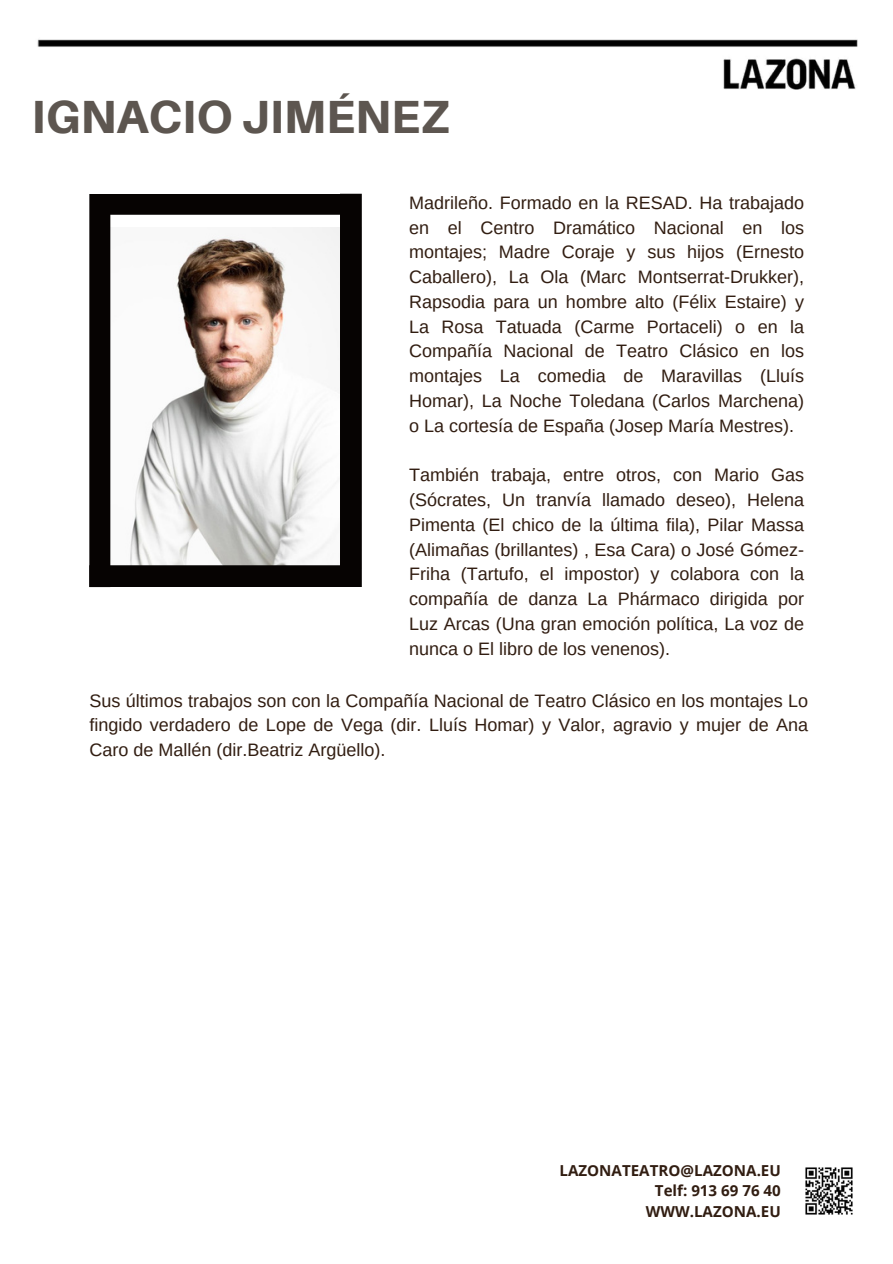
<style>
.page{position:relative;width:893px;height:1264px;background:#fff}
.page>*{position:absolute;margin:0;border:0;box-sizing:border-box;transform-origin:0 0}
.t1{font:800 46.5px "Aileron";color:#5d5650}
.t2{font:18px/24.8px "Arimo";color:#311d11;text-align:justify}
.t3{font:700 15.15px/20.4px "Open Sans";color:#311d11;text-align:right}
</style>
<div class="page">
<img style="left:37px;top:39px;width:820px;height:51px">
<svg style="left:352px;top:194px;width:10px;height:393px;background:#0a0706"></svg>
<svg style="left:89px;top:194px;width:263px;height:393px"></svg>
<img style="left:805px;top:1167px;width:48px;height:48px">
<h1 class="t1" style="left:32px;top:88px;width:419px">IGNACIO JIMÉNEZ</h1>
<p class="t2" style="left:409px;top:190px;width:396px">Madrileño. Formado en la RESAD. Ha trabajado en el Centro Dramático Nacional en los montajes; Madre Coraje y sus hijos (Ernesto Caballero), La Ola (Marc Montserrat-Drukker), Rapsodia para un hombre alto (Félix Estaire) y La Rosa Tatuada (Carme Portaceli) o en la Compañía Nacional de Teatro Clásico en los montajes La comedia de Maravillas (Lluís Homar), La Noche Toledana (Carlos Marchena) o La cortesía de España (Josep María Mestres).</p>
<p class="t2" style="left:409px;top:462px;width:396px">También trabaja, entre otros, con Mario Gas (Sócrates, Un tranvía llamado deseo), Helena Pimenta (El chico de la última fila), Pilar Massa (Alimañas (brillantes) , Esa Cara) o José Gómez-Friha (Tartufo, el impostor) y colabora con la compañía de danza La Phármaco dirigida por Luz Arcas (Una gran emoción política, La voz de nunca o El libro de los venenos).</p>
<p class="t2" style="left:89px;top:688px;width:720px">Sus últimos trabajos son con la Compañía Nacional de Teatro Clásico en los montajes Lo fingido verdadero de Lope de Vega (dir. Lluís Homar) y Valor, agravio y mujer de Ana Caro de Mallén (dir.Beatriz Argüello).</p>
<p class="t3" style="left:559px;top:1159px;width:223px">LAZONATEATRO@LAZONA.EU<br>Telf: 913 69 76 40<br>WWW.LAZONA.EU</p>
</div>
